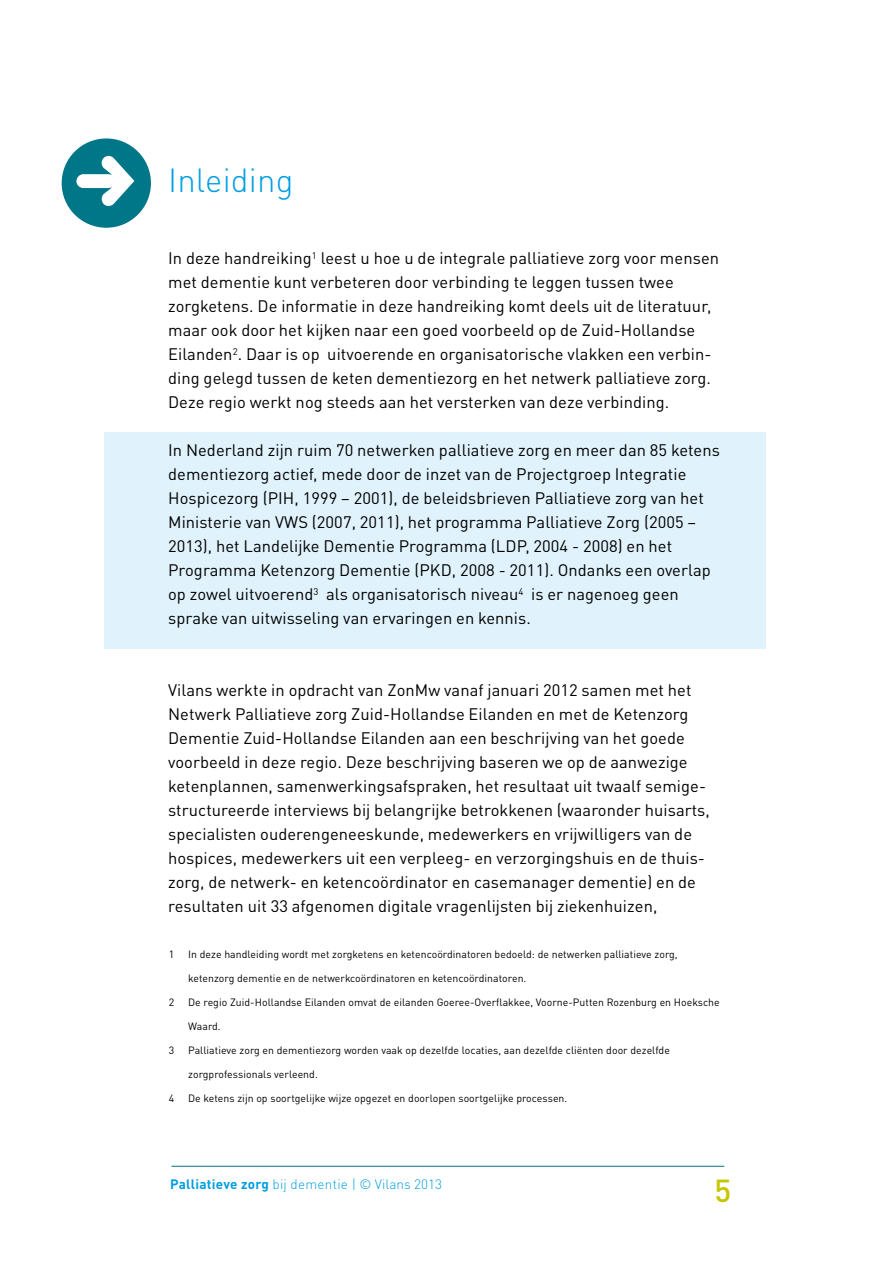
<style>
.page{position:relative;width:893px;height:1263px;background:#fff}
.page>*{position:absolute;margin:0;border:0;box-sizing:border-box;transform-origin:0 0}
.t1{font:300 33px "DINOT";letter-spacing:.005em;color:#009ee0}
.t2{font:500 31.5px "DINOT";color:#c4c700}
.t3{font:16.5px/24px "DINOT";letter-spacing:.005em;color:#000}
.t4{font:300 13.5px "DINOT";letter-spacing:.02em;color:#009ee0}
.t5{font:10.5px "DINOT";letter-spacing:.005em;color:#000}
.s1{font-weight:700}
</style>
<div class="page">
<hr style="left:171px;top:1166px;width:553px;height:1px;background:#007689">
<div style="left:104px;top:432px;width:661px;height:216px;background:#e0f2fb"></div>
<div style="left:62px;top:138px;width:89px;height:90px;background:#007689;border-radius:50%"></div>
<svg style="left:76px;top:156px;width:58px;height:50px"></svg>
<h1 class="t1" style="left:168px;top:160px;width:127px">Inleiding</h1>
<p class="t3" style="left:168px;top:246px;width:552px">In deze handreiking<sup>1</sup> leest u hoe u de integrale palliatieve zorg voor mensen met dementie kunt verbeteren door verbinding te leggen tussen twee zorgketens. De informatie in deze handreiking komt deels uit de literatuur, maar ook door het kijken naar een goed voorbeeld op de Zuid-Hollandse Eilanden<sup>2</sup>. Daar is op uitvoerende en organisatorische vlakken een verbin&shy;ding gelegd tussen de keten dementiezorg en het netwerk palliatieve zorg.<br>Deze regio werkt nog steeds aan het versterken van deze verbinding.</p>
<p class="t3" style="left:168px;top:438px;width:553px">In Nederland zijn ruim 70 netwerken palliatieve zorg en meer dan 85 ketens dementiezorg actief, mede door de inzet van de Projectgroep Integratie Hospicezorg (PIH, 1999 – 2001), de beleidsbrieven Palliatieve zorg van het Ministerie van VWS (2007, 2011), het programma Palliatieve Zorg (2005 – 2013), het Landelijke Dementie Programma (LDP, 2004 - 2008) en het Programma Ketenzorg Dementie (PKD, 2008 - 2011). Ondanks een overlap op zowel uitvoerend<sup>3</sup> als organisatorisch niveau<sup>4</sup> is er nagenoeg geen sprake van uitwisseling van ervaringen en kennis.</p>
<p class="t3" style="left:168px;top:678px;width:543px">Vilans werkte in opdracht van ZonMw vanaf januari 2012 samen met het Netwerk Palliatieve zorg Zuid-Hollandse Eilanden en met de Ketenzorg Dementie Zuid-Hollandse Eilanden aan een beschrijving van het goede voorbeeld in deze regio. Deze beschrijving baseren we op de aanwezige ketenplannen, samenwerkingsafspraken, het resultaat uit twaalf semige&shy;structureerde interviews bij belangrijke betrokkenen (waaronder huisarts, specialisten ouderengeneeskunde, medewerkers en vrijwilligers van de hospices, medewerkers uit een verpleeg- en verzorgingshuis en de thuis&shy;zorg, de netwerk- en ketencoördinator en casemanager dementie) en de resultaten uit 33 afgenomen digitale vragenlijsten bij ziekenhuizen,</p>
<p class="t5" style="left:169px;top:948px;width:7px">1</p>
<p class="t5" style="left:188px;top:948px;width:491px">In deze handleiding wordt met zorgketens en ketencoördinatoren bedoeld: de netwerken palliatieve zorg,</p>
<p class="t5" style="left:188px;top:972px;width:340px">ketenzorg dementie en de netwerkcoördinatoren en ketencoördinatoren.</p>
<p class="t5" style="left:169px;top:996px;width:7px">2</p>
<p class="t5" style="left:188px;top:996px;width:533px">De regio Zuid-Hollandse Eilanden omvat de eilanden Goeree-Overflakkee, Voorne-Putten Rozenburg en Hoeksche</p>
<p class="t5" style="left:188px;top:1020px;width:34px">Waard.</p>
<p class="t5" style="left:169px;top:1044px;width:7px">3</p>
<p class="t5" style="left:188px;top:1044px;width:483px">Palliatieve zorg en dementiezorg worden vaak op dezelfde locaties, aan dezelfde cliënten door dezelfde</p>
<p class="t5" style="left:188px;top:1068px;width:131px">zorgprofessionals verleend.</p>
<p class="t5" style="left:169px;top:1092px;width:7px">4</p>
<p class="t5" style="left:188px;top:1092px;width:381px">De ketens zijn op soortgelijke wijze opgezet en doorlopen soortgelijke processen.</p>
<p class="t4" style="left:170px;top:1175px;width:273px"><span class="s1">Palliatieve zorg</span> bij dementie | © Vilans 2013</p>
<h2 class="t2" style="left:714px;top:1170px;width:18px">5</h2>
</div>
